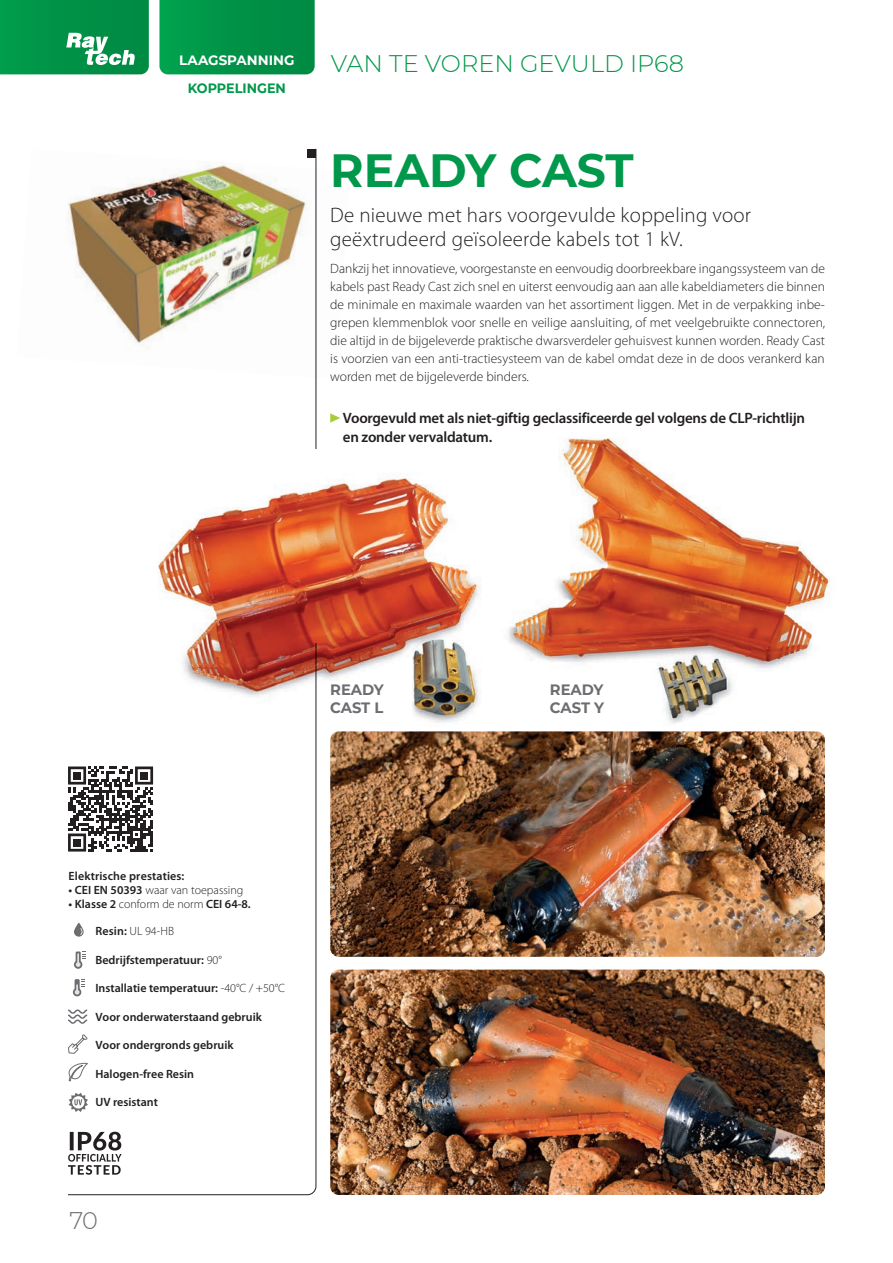
<style>
.page{position:relative;width:893px;height:1263px;background:#fff}
.page>*{position:absolute;margin:0;border:0;box-sizing:border-box;transform-origin:0 0}
.t1{font:700 46.5px "Montserrat";color:#00984a}
.t2{font:300 24px "Montserrat";color:#00984a}
.t3{font:300 24px "Montserrat";color:#6c6d70}
.t4{font:300 21px/24px "Myriad Pro";letter-spacing:.01em;color:#231f20}
.t5{font:600 15px/19.5px "Myriad Pro";letter-spacing:-.015em;color:#231f20}
.t6{font:700 15px/18px "Montserrat";color:#6c6d70}
.t7{font:300 13.5px/18px "Myriad Pro";color:#231f20;text-align:justify}
.t8{font:700 13.5px "Montserrat";color:#fff}
.t9{font:700 13.5px "Montserrat";color:#00984a;scale:.95 1}
.t10{font:600 12px "Myriad Pro";color:#231f20}
.t11{font:300 12px "Myriad Pro";color:#231f20}
.s1{font-weight:600}
.s2{font-weight:300}
</style>
<div class="page">
<svg style="left:159px;top:0;width:156px;height:74px;background:#029449"></svg>
<svg style="left:0;top:0;width:149px;height:74px;background:#139a54"></svg>
<img style="left:67px;top:149px;width:250px;height:230px">
<img style="left:330px;top:969px;width:495px;height:226px">
<img style="left:330px;top:763px;width:495px;height:194px">
<img style="left:631px;top:450px;width:199px;height:313px">
<svg style="left:68px;top:766px;width:85px;height:85px"></svg>
<div style="left:73px;top:772px;width:8px;height:7px;background:#231f20"></div>
<div style="left:140px;top:772px;width:8px;height:7px;background:#231f20"></div>
<div style="left:73px;top:839px;width:8px;height:7px;background:#231f20"></div>
<svg style="left:74px;top:960px;width:8px;height:9px"></svg>
<svg style="left:76px;top:951px;width:10px;height:16px"></svg>
<svg style="left:68px;top:1062px;width:20px;height:20px"></svg>
<svg style="left:69px;top:1093px;width:19px;height:19px"></svg>
<svg style="left:74px;top:923px;width:10px;height:14px"></svg>
<svg style="left:73px;top:988px;width:8px;height:8px"></svg>
<svg style="left:75px;top:979px;width:10px;height:15px"></svg>
<svg style="left:68px;top:1009px;width:20px;height:45px"></svg>
<svg style="left:68px;top:1132px;width:54px;height:43px"></svg>
<img style="left:149px;top:438px;width:482px;height:412px">
<svg style="left:330px;top:413px;width:10px;height:10px"></svg>
<p class="t8" style="left:179px;top:51px;width:117px">LAAGSPANNING</p>
<p class="t9" style="left:188px;top:78px;width:105px">KOPPELINGEN</p>
<h2 class="t2" style="left:331px;top:48px;width:354px">VAN TE VOREN GEVULD IP68</h2>
<h1 class="t1" style="left:330px;top:137px;width:305px">READY CAST</h1>
<h3 class="t4" style="left:330px;top:203px;width:422px">De nieuwe met hars voorgevulde koppeling voor geëxtrudeerd geïsoleerde kabels tot 1 kV.</h3>
<p class="t7" style="left:330px;top:259px;width:496px">Dankzij het innovatieve, voorgestanste en eenvoudig doorbreekbare ingangssysteem van de kabels past Ready Cast zich snel en uiterst eenvoudig aan aan alle kabeldiameters die binnen de minimale en maximale waarden van het assortiment liggen. Met in de verpakking inbe&shy;grepen klemmenblok voor snelle en veilige aansluiting, of met veelgebruikte connectoren, die altijd in de bijgeleverde praktische dwarsverdeler gehuisvest kunnen worden. Ready Cast is voorzien van een anti-tractiesysteem van de kabel omdat deze in de doos verankerd kan worden met de bijgeleverde binders.</p>
<p class="t5" style="left:343px;top:407px;width:464px">Voorgevuld met als niet-giftig geclassificeerde gel volgens de CLP-richtlijn en zonder vervaldatum.</p>
<p class="t6" style="left:330px;top:680px;width:55px">READY<br>CAST L</p>
<p class="t10" style="left:69px;top:868px;width:117px">Elektrische prestaties:</p>
<p class="t11" style="left:69px;top:883px;width:176px"><span class="s1">• CEI EN 50393</span> waar van toepassing</p>
<p class="t10" style="left:69px;top:896px;width:184px">• Klasse 2 <span class="s2">conform de norm</span> CEI 64-8.</p>
<p class="t11" style="left:95px;top:924px;width:80px"><span class="s1">Resin:</span> UL 94-HB</p>
<p class="t10" style="left:95px;top:952px;width:128px">Bedrijfstemperatuur: <span class="s2">90°</span></p>
<p class="t10" style="left:95px;top:981px;width:191px">Installatie temperatuur: <span class="s2">-40°C / +50°C</span></p>
<p class="t10" style="left:95px;top:1009px;width:168px">Voor onderwaterstaand gebruik</p>
<p class="t10" style="left:95px;top:1038px;width:140px">Voor ondergronds gebruik</p>
<p class="t10" style="left:95px;top:1066px;width:100px">Halogen-free Resin</p>
<p class="t10" style="left:95px;top:1095px;width:64px">UV resistant</p>
<h2 class="t3" style="left:70px;top:1204px;width:30px">70</h2>
<p class="t6" style="left:550px;top:680px;width:56px">READY<br>CAST Y</p>
</div>
